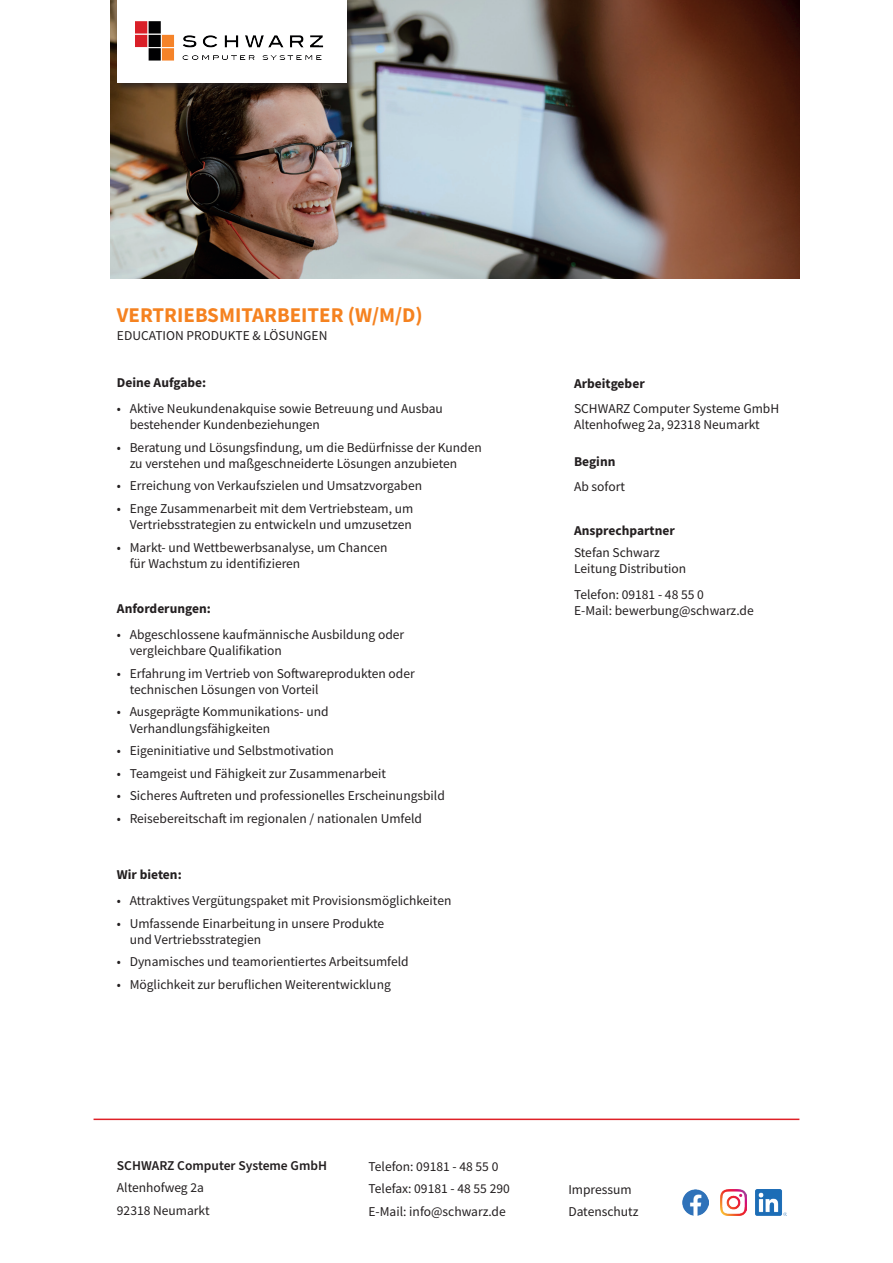
<style>
.page{position:relative;width:893px;height:1263px;background:#fff}
.page>*{position:absolute;margin:0;border:0;box-sizing:border-box;transform-origin:0 0}
.t1{font:700 21px "Source Sans Pro";color:#f58220}
.t2{font:13.5px/16.2px "Source Sans Pro";color:#231f20}
.t3{font:700 13.5px "Source Sans Pro";color:#231f20}
.t4{font:600 13.5px "Source Sans Pro";color:#231f20}
</style>
<div class="page">
<img style="left:111px;top:0;width:688px;height:279px">
<hr style="left:94px;top:1118px;width:705px;height:2px;background:#df2027">
<img style="left:682px;top:1189px;width:27px;height:27px">
<img style="left:720px;top:1190px;width:26px;height:26px">
<img style="left:756px;top:1190px;width:30px;height:25px">
<div style="left:114px;top:0;width:242px;height:92px;background:#231f20;opacity:.75"></div>
<div style="left:117px;top:0;width:229px;height:83px;background:#fff"></div>
<img style="left:136px;top:21px;width:188px;height:40px">
<h1 class="t1" style="left:117px;top:301px;width:307px">VERTRIEBSMITARBEITER (W/M/D)</h1>
<p class="t2" style="left:117px;top:327px;width:212px">EDUCATION PRODUKTE &amp; LÖSUNGEN</p>
<p class="t3" style="left:117px;top:373px;width:91px">Deine Aufgabe:</p>
<p class="t2" style="left:130px;top:400px;width:315px;text-indent:-13px">• Aktive Neukundenakquise sowie Betreuung und Ausbau bestehender Kundenbeziehungen</p>
<p class="t2" style="left:130px;top:439px;width:354px;text-indent:-13px">• Beratung und Lösungsfindung, um die Bedürfnisse der Kunden zu verstehen und maßgeschneiderte Lösungen anzubieten</p>
<p class="t2" style="left:117px;top:478px;width:307px">• Erreichung von Verkaufszielen und Umsatzvorgaben</p>
<p class="t2" style="left:117px;top:500px;width:298px;text-align:right">• Enge Zusammenarbeit mit dem Vertriebsteam, um<br>Vertriebsstrategien zu entwickeln und umzusetzen</p>
<p class="t2" style="left:130px;top:539px;width:259px;text-indent:-13px">• Markt- und Wettbewerbsanalyse, um Chancen für Wachstum zu identifizieren</p>
<p class="t3" style="left:117px;top:599px;width:95px">Anforderungen:</p>
<p class="t2" style="left:130px;top:626px;width:276px;text-indent:-13px">• Abgeschlossene kaufmännische Ausbildung oder vergleichbare Qualifikation</p>
<p class="t2" style="left:130px;top:665px;width:287px;text-indent:-13px">• Erfahrung im Vertrieb von Softwareprodukten oder technischen Lösungen von Vorteil</p>
<p class="t2" style="left:130px;top:704px;width:200px;text-indent:-13px">• Ausgeprägte Kommunikations- und<br>Verhandlungsfähigkeiten</p>
<p class="t2" style="left:117px;top:742px;width:219px">• Eigeninitiative und Selbstmotivation</p>
<p class="t2" style="left:117px;top:765px;width:271px">• Teamgeist und Fähigkeit zur Zusammenarbeit</p>
<p class="t2" style="left:117px;top:787px;width:329px">• Sicheres Auftreten und professionelles Erscheinungsbild</p>
<p class="t2" style="left:117px;top:810px;width:307px">• Reisebereitschaft im regionalen / nationalen Umfeld</p>
<p class="t3" style="left:117px;top:865px;width:66px">Wir bieten:</p>
<p class="t2" style="left:117px;top:892px;width:336px">• Attraktives Vergütungspaket mit Provisionsmöglichkeiten</p>
<p class="t2" style="left:130px;top:915px;width:256px;text-indent:-13px">• Umfassende Einarbeitung in unsere Produkte und Vertriebsstrategien</p>
<p class="t2" style="left:117px;top:954px;width:293px">• Dynamisches und teamorientiertes Arbeitsumfeld</p>
<p class="t2" style="left:117px;top:976px;width:275px">• Möglichkeit zur beruflichen Weiterentwicklung</p>
<p class="t3" style="left:574px;top:374px;width:72px">Arbeitgeber</p>
<p class="t2" style="left:574px;top:400px;width:207px">SCHWARZ Computer Systeme GmbH<br>Altenhofweg 2a, 92318 Neumarkt</p>
<p class="t3" style="left:574px;top:452px;width:43px">Beginn</p>
<p class="t2" style="left:574px;top:478px;width:52px">Ab sofort</p>
<p class="t3" style="left:574px;top:521px;width:102px">Ansprechpartner</p>
<p class="t2" style="left:574px;top:544px;width:114px">Stefan Schwarz<br>Leitung Distribution</p>
<p class="t2" style="left:574px;top:586px;width:181px">Telefon: 09181 - 48 55 0<br>E-Mail: bewerbung@schwarz.de</p>
<p class="t4" style="left:117px;top:1156px;width:212px">SCHWARZ Computer Systeme GmbH</p>
<p class="t2" style="left:117px;top:1176px;width:94px;line-height:22.5px">Altenhofweg 2a<br>92318 Neumarkt</p>
<p class="t2" style="left:369px;top:1155px;width:143px;line-height:22.5px">Telefon: 09181 - 48 55 0<br>Telefax: 09181 - 48 55 290<br>E-Mail: info@schwarz.de</p>
<p class="t2" style="left:568px;top:1178px;width:72px;line-height:22.5px">Impressum<br>Datenschutz</p>
</div>
